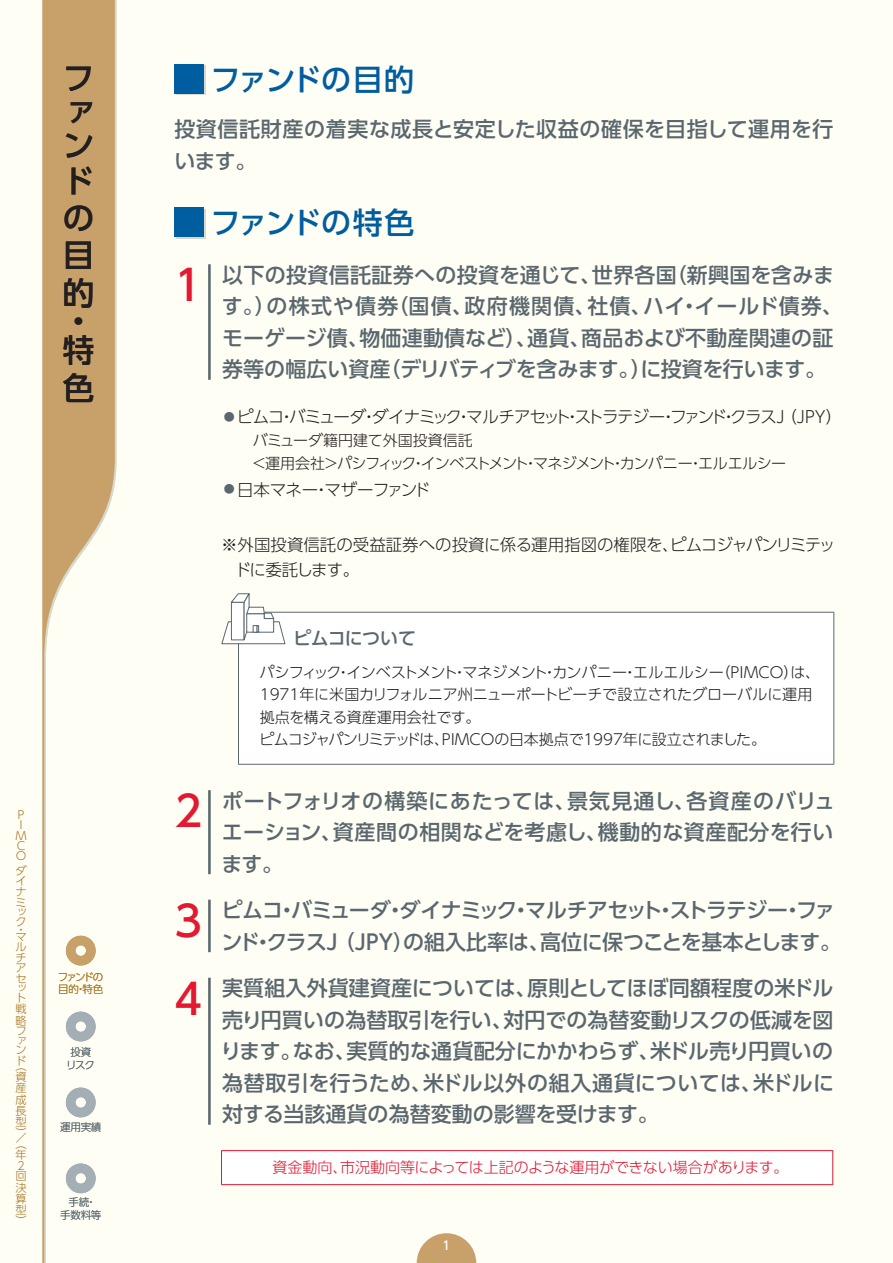
<style>
.page{position:relative;width:893px;height:1263px;background:#fffef4}
.page>*{position:absolute;margin:0;border:0;box-sizing:border-box;transform-origin:0 0}
.textbase{font:500 42px "UD Shin Go Pro";color:#e21931}
.t1{font:500 31.5px/37.2px "UD Shin Go Pro";color:#231f20;text-align:justify}
.A-大見出し{font:500 30px "UD Shin Go Pro";letter-spacing:-.045em;color:#005da0}
.C-14ptM{font:500 21px/31.5px "UD Shin Go Pro";letter-spacing:.005em;color:#5a676e;text-align:justify}
.C-14ptM-2{font:500 21px/31.5px "UD Shin Go Pro";letter-spacing:-.035em;color:#5a676e}
.C-14ptM-3{font:500 21px/31.5px "UD Shin Go Pro";letter-spacing:.025em;color:#5a676e}
.C-コラム見出し{font:500 18px "UD Shin Go Pro";letter-spacing:-.025em;color:#5a676e}
.C-11pt{font:300 16.5px "UD Shin Go Pro";letter-spacing:-.075em;color:#231f20}
.C-11pt-2{font:300 16.5px/24.8px "UD Shin Go Pro";color:#231f20}
.C-11pt-3{font:300 16.5px "UD Shin Go Pro";letter-spacing:-.04em;color:#231f20}
.A-10pt{font:300 15px/22.5px "UD Shin Go Pro";letter-spacing:-.01em;color:#231f20}
.C-10pt{font:300 15px "UD Shin Go Pro";letter-spacing:-.035em;color:#231f20}
.A-10pt-2{font:300 15px "UD Shin Go Pro";letter-spacing:-.03em;color:#231f20}
.textbase-2{font:300 15px "UD Shin Go Pro";letter-spacing:-.01em;color:#e21931}
.C-10pt-2{font:300 15px "UD Shin Go Pro";color:#231f20}
.t2{font:500 12px "UD Shin Go Pro";color:#fff}
.t3{font:300 11.25px/10.2px "UD Shin Go Pro";color:#a6721e}
.t4{font:300 10.5px/12.6px "UD Shin Go Pro";letter-spacing:-.02em;color:#5a676e;text-align:center}
.t5{font:300 10.5px/12.6px "UD Shin Go Pro";letter-spacing:-.13em;color:#a6721e}
.s1{font-size:10.95px;color:#5a676e}
</style>
<div class="page">
<svg style="left:417px;top:1233px;width:59px;height:30px"></svg>
<svg style="left:43px;top:0;width:72px;height:1263px"></svg>
<svg style="left:66px;top:936px;width:30px;height:29px"></svg>
<svg style="left:66px;top:1012px;width:30px;height:29px"></svg>
<svg style="left:66px;top:1087px;width:30px;height:30px"></svg>
<svg style="left:66px;top:1163px;width:30px;height:30px"></svg>
<div style="left:176px;top:65px;width:30px;height:30px;background:#dad9c9"></div>
<div style="left:174px;top:64px;width:30px;height:30px;background:#005da0"></div>
<div style="left:176px;top:209px;width:30px;height:30px;background:#dad9c9"></div>
<div style="left:174px;top:207px;width:30px;height:30px;background:#005da0"></div>
<hr style="left:208px;top:264px;width:3px;height:116px;background:#5a676e">
<div style="left:238px;top:612px;width:596px;height:152px;background:#fff"></div>
<hr style="left:238px;top:612px;width:596px;height:1px;background:#5a676e">
<hr style="left:238px;top:613px;width:1px;height:151px;background:#5a676e">
<hr style="left:833px;top:613px;width:1px;height:151px;background:#5a676e">
<hr style="left:238px;top:764px;width:596px;height:1px;background:#5a676e">
<hr style="left:208px;top:790px;width:3px;height:84px;background:#5a676e">
<hr style="left:208px;top:900px;width:3px;height:52px;background:#5a676e">
<hr style="left:208px;top:978px;width:3px;height:147px;background:#5a676e">
<div style="left:221px;top:1150px;width:612px;height:34px;background:#fff"></div>
<hr style="left:221px;top:1150px;width:612px;height:1px;background:#e21931">
<hr style="left:221px;top:1151px;width:1px;height:33px;background:#e21931">
<hr style="left:832px;top:1151px;width:1px;height:33px;background:#e21931">
<hr style="left:221px;top:1184px;width:612px;height:1px;background:#e21931">
<svg style="left:221px;top:593px;width:64px;height:51px"></svg>
<h2 class="t1" style="left:63px;top:61px;width:31px;line-height:33.2px">ファン</h2>
<h2 class="t1" style="left:63px;top:162px;width:31px">ドの目的</h2>
<h2 class="t1" style="left:63px;top:306px;width:32px;line-height:28.8px">・特</h2>
<h2 class="t1" style="left:63px;top:368px;width:32px">色</h2>
<p class="t3" style="left:16px;top:809px;width:12px">Ｐ<br>Ｉ<br>Ｍ<br>Ｃ<br>Ｏ</p>
<p class="t3" style="left:16px;top:864px;width:13px;line-height:10.8px">ダイナミ</p>
<p class="t3" style="left:16px;top:907px;width:12px;line-height:9.8px">ック</p>
<p class="t3" style="left:16px;top:924px;width:8px">・</p>
<p class="t3" style="left:16px;top:930px;width:12px;line-height:10.6px;text-align:justify">マルチアセ</p>
<p class="t3" style="left:16px;top:983px;width:12px;line-height:9.8px">ット</p>
<p class="t3" style="left:16px;top:1004px;width:12px;text-align:justify">戦略ファン</p>
<p class="t3" style="left:16px;top:1056px;width:12px;line-height:13.8px">ド（資</p>
<p class="t3" style="left:16px;top:1082px;width:13px;line-height:11.2px;text-align:justify">産成長型）</p>
<p class="t3" style="left:16px;top:1132px;width:12px">／</p>
<p class="t3" style="left:16px;top:1137px;width:12px;line-height:11.1px">（年<br>２回決算型）</p>
<p class="t5" style="left:58px;top:970px;width:47px">ファンドの目的・特色</p>
<p class="t4" style="left:66px;top:1045px;width:30px">投資リスク</p>
<p class="t4" style="left:60px;top:1120px;width:43px">運用実績</p>
<p class="t4" style="left:60px;top:1195px;width:43px">手続・<br>手数料等</p>
<p class="A-大見出し" style="left:210px;top:55px;width:205px">ファンドの目的</p>
<p class="C-14ptM-3" style="left:174px;top:113px;width:660px">投資信託財産の着実な成長と安定した収益の確保を目指して運用を行います。</p>
<p class="A-大見出し" style="left:210px;top:199px;width:205px">ファンドの特色</p>
<p class="textbase" style="left:174px;top:251px;width:29px">1</p>
<p class="C-14ptM" style="left:222px;top:258px;width:622px;text-align:left">以下の投資信託証券への投資を通じて、世界各国（新興国を含みます。）の株式や債券（国債、政府機関債、社債、ハイ・イールド債券、モーゲージ債、物価連動債など）、通貨、商品および不動産関連の証券等の幅広い資産（デリバティブを含みます。）に投資を行います。</p>
<p class="C-11pt" style="left:224px;top:403px;width:620px"><span class="s1">●</span> ピムコ・バミューダ・ダイナミック・マルチアセット・ストラテジー・ファンド・クラスJ（JPY）</p>
<p class="C-10pt-2" style="left:253px;top:428px;width:222px">バミューダ籍円建て外国投資信託</p>
<p class="C-10pt" style="left:253px;top:451px;width:535px">&lt;運用会社&gt;パシフィック・インベストメント・マネジメント・カンパニー・エルエルシー</p>
<p class="C-11pt-3" style="left:224px;top:476px;width:208px"><span class="s1">●</span> 日本マネー・マザーファンド</p>
<p class="C-11pt-2" style="left:235px;top:532px;width:602px;text-indent:-14px">※外国投資信託の受益証券への投資に係る運用指図の権限を、ピムコジャパンリミテッドに委託します。</p>
<p class="C-コラム見出し" style="left:293px;top:624px;width:124px">ピムコについて</p>
<p class="A-10pt" style="left:260px;top:660px;width:562px">パシフィック・インベストメント・マネジメント・カンパニー・エルエルシー（PIMCO）は、<br>1971年に米国カリフォルニア州ニューポートビーチで設立されたグローバルに運用拠点を構える資産運用会社です。</p>
<p class="A-10pt-2" style="left:259px;top:728px;width:508px">ピムコジャパンリミテッドは、PIMCOの日本拠点で1997年に設立されました。</p>
<p class="textbase" style="left:174px;top:777px;width:29px">2</p>
<p class="C-14ptM" style="left:221px;top:784px;width:615px">ポートフォリオの構築にあたっては、景気見通し、各資産のバリュエーション、資産間の相関などを考慮し、機動的な資産配分を行います。</p>
<p class="textbase" style="left:174px;top:887px;width:29px">3</p>
<p class="C-14ptM-2" style="left:221px;top:894px;width:621px">ピムコ・バミューダ・ダイナミック・マルチアセット・ストラテジー・ファンド・クラスJ （JPY）の組入比率は、高位に保つことを基本とします。</p>
<p class="textbase" style="left:174px;top:965px;width:29px">4</p>
<p class="C-14ptM" style="left:221px;top:972px;width:615px">実質組入外貨建資産については、原則としてほぼ同額程度の米ドル売り円買いの為替取引を行い、対円での為替変動リスクの低減を図ります。なお、実質的な通貨配分にかかわらず、米ドル売り円買いの為替取引を行うため、米ドル以外の組入通貨については、米ドルに対する当該通貨の為替変動の影響を受けます。</p>
<p class="textbase-2" style="left:273px;top:1155px;width:517px">資金動向、市況動向等によっては上記のような運用ができない場合があります。</p>
<p class="t2" style="left:442px;top:1236px;width:9px">1</p>
</div>
